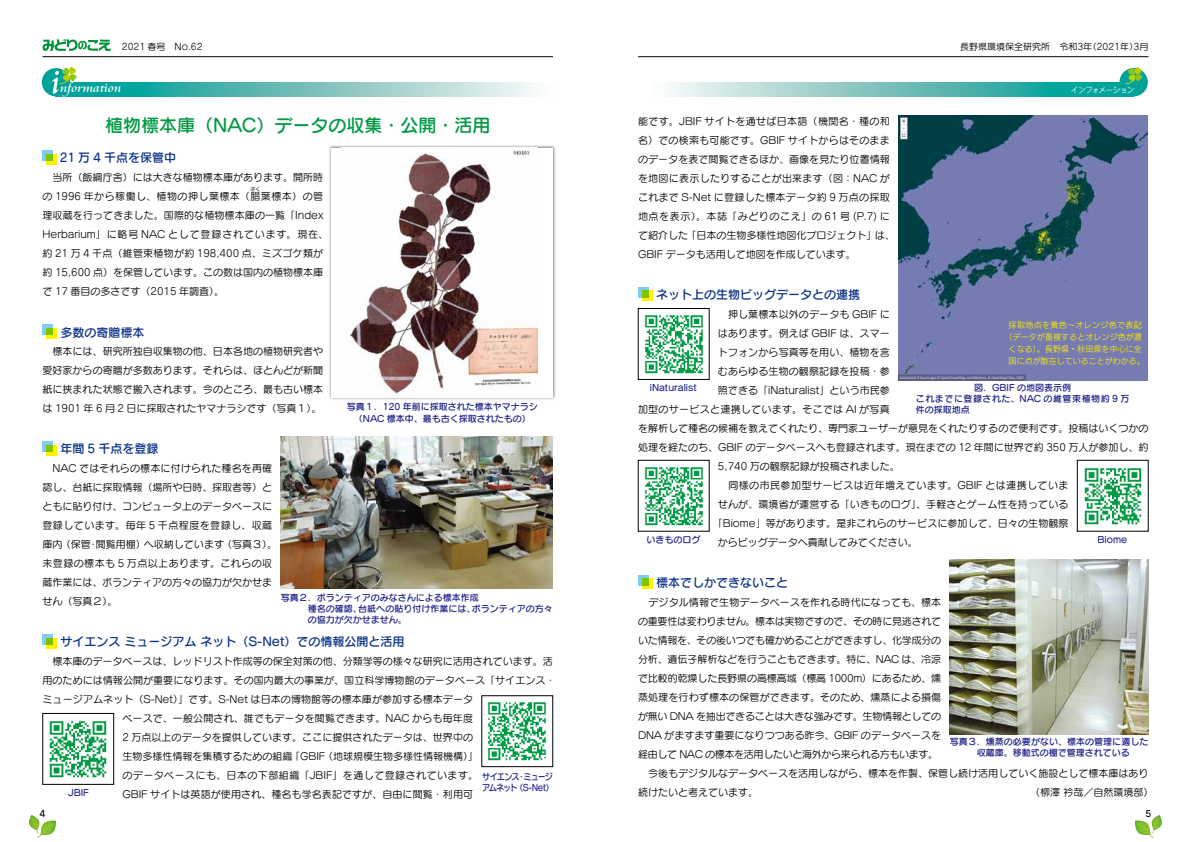
<style>
.page{position:relative;width:1191px;height:842px;background:#fff}
.page>*{position:absolute;margin:0;border:0;box-sizing:border-box;transform-origin:0 0}
.t1{font:18px "Seurat Pro DB";color:#094}
.t2{font:12.6px "Cataneo BT";color:#fff;scale:1.11 1}
.t3{font:12px "Seurat Pro DB";color:#0c3388}
.t4{font:10px/19px "Seurat Pro M";letter-spacing:.005em;color:#000}
.t5{font:10px "Seurat Pro M";letter-spacing:.045em;color:#000}
.t6{font:10px "Seurat Pro M";letter-spacing:.03em;color:#000}
.t7{font:9px/12px "Seurat Pro DB";color:#1d2088;text-align:center}
.t8{font:9px/11px "Seurat Pro DB";letter-spacing:.03em;color:#1d2088}
.t9{font:9px "Seurat Pro M";color:#000}
.t10{font:9px/11px "Seurat Pro DB";letter-spacing:-.115em;color:#1d2088;scale:.9 1}
.t11{font:9px "Seurat Pro DB";color:#000}
.t12{font:8px/12px "New Rodin Pro M";letter-spacing:.01em;color:#fff100;text-align:center}
.t13{font:8px "New Cinema A Std D";letter-spacing:-.125em;color:#fff}
.t14{font:5px "Seurat Pro M";color:#000}
</style>
<div class="page">
<svg style="left:29px;top:815px;width:27px;height:23px"></svg>
<svg style="left:1135px;top:815px;width:27px;height:23px"></svg>
<hr style="left:43px;top:56px;width:510px;height:1px;background:#000">
<hr style="left:638px;top:56px;width:510px;height:1px;background:#000">
<svg style="left:43px;top:39px;width:68px;height:12px"></svg>
<svg style="left:60px;top:82px;width:475px;height:14px;background:#73c3bd"></svg>
<svg style="left:669px;top:82px;width:460px;height:14px;background:#71c2bd"></svg>
<div style="left:42px;top:68px;width:28px;height:28px;background:#00a29a;border-radius:50%"></div>
<div style="left:1119px;top:68px;width:28px;height:28px;background:#00a29a;border-radius:50%"></div>
<svg style="left:52px;top:67px;width:24px;height:27px"></svg>
<svg style="left:1124px;top:67px;width:18px;height:17px"></svg>
<div style="left:43px;top:151px;width:10px;height:10px;background:#7ecef4"></div>
<svg style="left:46px;top:154px;width:11px;height:11px"></svg>
<div style="left:43px;top:325px;width:10px;height:10px;background:#7ecef4"></div>
<svg style="left:46px;top:328px;width:11px;height:11px"></svg>
<div style="left:43px;top:442px;width:10px;height:10px;background:#7ecef4"></div>
<svg style="left:46px;top:445px;width:11px;height:11px"></svg>
<div style="left:43px;top:635px;width:10px;height:10px;background:#7ecef4"></div>
<svg style="left:46px;top:638px;width:11px;height:11px"></svg>
<div style="left:638px;top:287px;width:10px;height:11px;background:#7ecef4"></div>
<svg style="left:642px;top:291px;width:10px;height:10px"></svg>
<div style="left:638px;top:575px;width:10px;height:11px;background:#7ecef4"></div>
<svg style="left:642px;top:579px;width:10px;height:10px"></svg>
<div style="left:329px;top:145px;width:227px;height:255px;background:#000;opacity:.5"></div>
<div style="left:332px;top:148px;width:221px;height:249px;background:#fff"></div>
<img style="left:350px;top:150px;width:188px;height:245px">
<img style="left:281px;top:436px;width:272px;height:153px">
<img style="left:487px;top:702px;width:59px;height:59px">
<div style="left:481px;top:695px;width:72px;height:72px;border:1px solid #000"></div>
<img style="left:49px;top:721px;width:58px;height:57px">
<div style="left:43px;top:713px;width:71px;height:71px;border:1px solid #000"></div>
<img style="left:898px;top:116px;width:249px;height:264px">
<img style="left:949px;top:559px;width:199px;height:176px">
<img style="left:644px;top:315px;width:60px;height:59px">
<div style="left:638px;top:308px;width:71px;height:72px;border:1px solid #000"></div>
<img style="left:644px;top:467px;width:59px;height:59px">
<img style="left:1084px;top:468px;width:58px;height:57px">
<div style="left:1077px;top:460px;width:71px;height:71px;border:1px solid #000"></div>
<p class="t9" style="left:122px;top:41px;width:82px">2021 春号　No.62</p>
<p class="t9" style="left:960px;top:41px;width:190px">長野県環境保全研究所　令和3年（2021年）3月</p>
<p class="t2" style="left:60px;top:80px;width:57px">nformation</p>
<p class="t13" style="left:1070px;top:84px;width:65px">インフォメーション</p>
<h1 class="t1" style="left:105px;top:113px;width:387px">植物標本庫（NAC）データの収集・公開・活用</h1>
<p class="t3" style="left:60px;top:150px;width:118px">21 万 4 千点を保管中</p>
<p class="t4" style="left:43px;top:168px;width:282px">　当所（飯綱庁舎）には大きな植物標本庫があります。開所時の 1996 年から稼働し、植物の押し葉標本（腊葉標本）の管</p>
<p class="t4" style="left:638px;top:111px;width:258px">能です。JBIF サイトを通せば日本語（機関名・種の和名）での検索も可能です。GBIF サイトからはそのままのデータを表で閲覧できるほか、画像を見たり位置情報を地図に表示したりすることが出来ます（図：NAC がこれまで S-Net に登録した標本データ約 9 万点の採取地点を表示）。本誌「みどりのこえ」の 61 号 (P.7) にて紹介した「日本の生物多様性地図化プロジェクト」は、<br>GBIF データも活用して地図を作成しています。</p>
<p class="t3" style="left:656px;top:286px;width:205px">ネット上の生物ビッグデータとの連携</p>
<p class="t4" style="left:718px;top:304px;width:173px">　押し葉標本以外のデータも GBIF に</p>
<p class="t4" style="left:718px;top:323px;width:173px">はあります。例えば GBIF は、スマー</p>
<p class="t4" style="left:718px;top:342px;width:173px">トフォンから写真等を用い、植物を含</p>
<p class="t4" style="left:718px;top:361px;width:173px">むあらゆる生物の観察記録を投稿・参</p>
<p class="t4" style="left:718px;top:380px;width:173px">照できる「iNaturalist」という市民参</p>
<p class="t6" style="left:638px;top:402px;width:253px">加型のサービスと連携しています。そこでは AI が写真</p>
<p class="t4" style="left:638px;top:418px;width:512px">を解析して種名の候補を教えてくれたり、専門家ユーザーが意見をくれたりするので便利です。投稿はいくつかの</p>
<p class="t4" style="left:638px;top:437px;width:512px">処理を経たのち、GBIF のデータベースへも登録されます。現在までの 12 年間に世界で約 350 万人が参加し、約</p>
<p class="t4" style="left:718px;top:456px;width:183px">5,740 万の観察記録が投稿されました。</p>
<p class="t5" style="left:718px;top:478px;width:352px">　同様の市民参加型サービスは近年増えています。GBIF とは連携していま</p>
<p class="t4" style="left:718px;top:494px;width:352px">せんが、環境省が運営する「いきものログ」、手軽さとゲーム性を持っている</p>
<p class="t4" style="left:713px;top:513px;width:357px">「Biome」等があります。是非これらのサービスに参加して、日々の生物観察</p>
<p class="t4" style="left:718px;top:532px;width:201px">からビッグデータへ貢献してみてください。</p>
<p class="t3" style="left:656px;top:574px;width:133px">標本でしかできないこと</p>
<p class="t4" style="left:638px;top:592px;width:512px">　デジタル情報で生物データベースを作れる時代になっても、標本<br>の重要性は変わりません。標本は実物ですので、その時に見逃されて<br>いた情報を、その後いつでも確かめることができますし、化学成分の<br>分析、遺伝子解析などを行うこともできます。特に、NAC は、冷涼<br>で比較的乾燥した長野県の高標高域（標高 1000m）にあるため、燻<br>蒸処理を行わず標本の保管ができます。そのため、燻蒸による損傷<br>が無い DNA を抽出できることは大きな強みです。生物情報としての<br>DNA がますます重要になりつつある昨今、GBIF のデータベースを<br>経由して NAC の標本を活用したいと海外から来られる方もいます。<br>　今後もデジタルなデータベースを活用しながら、標本を作製、保管し続け活用していく施設として標本庫はあり</p>
<p class="t14" style="left:250px;top:186px;width:11px">さく</p>
<p class="t4" style="left:43px;top:206px;width:287px">理収蔵を行ってきました。国際的な植物標本庫の一覧「Index Herbarium」に略号 NAC として登録されています。現在、約 21 万 4 千点（維管束植物が約 198,400 点、ミズゴケ類が約 15,600 点）を保管しています。この数は国内の植物標本庫で 17 番目の多さです（2015 年調査）。</p>
<p class="t3" style="left:61px;top:324px;width:85px">多数の寄贈標本</p>
<p class="t4" style="left:43px;top:342px;width:282px;text-align:justify">　標本には、研究所独自収集物の他、日本各地の植物研究者や愛好家からの寄贈が多数あります。それらは、ほとんどが新聞紙に挟まれた状態で搬入されます。今のところ、最も古い標本は 1901 年 6 月 2 日に採取されたヤマナラシです（写真１）。</p>
<p class="t3" style="left:61px;top:441px;width:99px">年間 5 千点を登録</p>
<p class="t4" style="left:43px;top:459px;width:236px">　NAC ではそれらの標本に付けられた種名を再確認し、台紙に採取情報（場所や日時、採取者等）とともに貼り付け、コンピュータ上のデータベースに登録しています。毎年 5 千点程度を登録し、収蔵庫内（保管・閲覧用棚）へ収納しています（写真３）。未登録の標本も 5 万点以上あります。これらの収蔵作業には、ボランティアの方々の協力が欠かせません（写真２）。</p>
<p class="t3" style="left:61px;top:634px;width:345px">サイエンス ミュージアム ネット（S-Net）での情報公開と活用</p>
<p class="t4" style="left:43px;top:652px;width:512px">　標本庫のデータベースは、レッドリスト作成等の保全対策の他、分類学等の様々な研究に活用されています。活</p>
<p class="t4" style="left:43px;top:671px;width:514px">用のためには情報公開が重要になります。その国内最大の事業が、国立科学博物館のデータベース「サイエンス・</p>
<p class="t4" style="left:43px;top:690px;width:432px">ミュージアムネット（S-Net）」です。S-Net は日本の博物館等の標本庫が参加する標本データ</p>
<p class="t4" style="left:122px;top:709px;width:352px">ベースで、一般公開され、誰でもデータを閲覧できます。NAC からも毎年度</p>
<p class="t4" style="left:122px;top:728px;width:352px">2 万点以上のデータを提供しています。ここに提供されたデータは、世界中の</p>
<p class="t4" style="left:122px;top:747px;width:357px">生物多様性情報を集積するための組織「GBIF（地球規模生物多様性情報機構）」</p>
<p class="t5" style="left:122px;top:769px;width:357px">のデータベースにも、日本の下部組織「JBIF」を通して登録されています。</p>
<p class="t4" style="left:122px;top:785px;width:352px">GBIF サイトは英語が使用され、種名も学名表記ですが、自由に閲覧・利用可</p>
<p class="t12" style="left:1004px;top:318px;width:142px">採取地点を黄色～オレンジ色で表記（データが重複するとオレンジ色が濃くなる）。長野県・秋田県を中心に全国に点が散在していることがわかる。</p>
<p class="t8" style="left:916px;top:382px;width:215px;text-indent:58px">図．GBIF の地図表示例<br>これまでに登録された、NAC の維管束植物約 9 万件の採取地点</p>
<p class="t7" style="left:650px;top:382px;width:49px">iNaturalist</p>
<p class="t7" style="left:347px;top:401px;width:192px">写真１．120 年前に採取された標本ヤマナラシ（NAC 標本中、最も古く採取されたもの）</p>
<p class="t7" style="left:646px;top:533px;width:55px">いきものログ</p>
<p class="t7" style="left:1097px;top:533px;width:31px">Biome</p>
<p class="t7" style="left:281px;top:591px;width:199px">写真２．ボランティアのみなさんによる標本作成</p>
<p class="t7" style="left:281px;top:602px;width:274px">　　　種名の確認、台紙への貼り付け作業には、ボランティアの方々</p>
<p class="t7" style="left:308px;top:613px;width:100px">の協力が欠かせません。</p>
<p class="t7" style="left:976px;top:736px;width:173px;line-height:11px;text-align:left;text-indent:-27px">写真３．燻蒸の必要がない、標本の管理に適した収蔵庫。移動式の棚で管理されている</p>
<p class="t10" style="left:482px;top:770px;width:81px">サイエンス・ミュージアムネット（S-Net）</p>
<p class="t7" style="left:68px;top:786px;width:23px">JBIF</p>
<p class="t11" style="left:40px;top:808px;width:7px">4</p>
<p class="t11" style="left:1145px;top:808px;width:7px">5</p>
</div>
